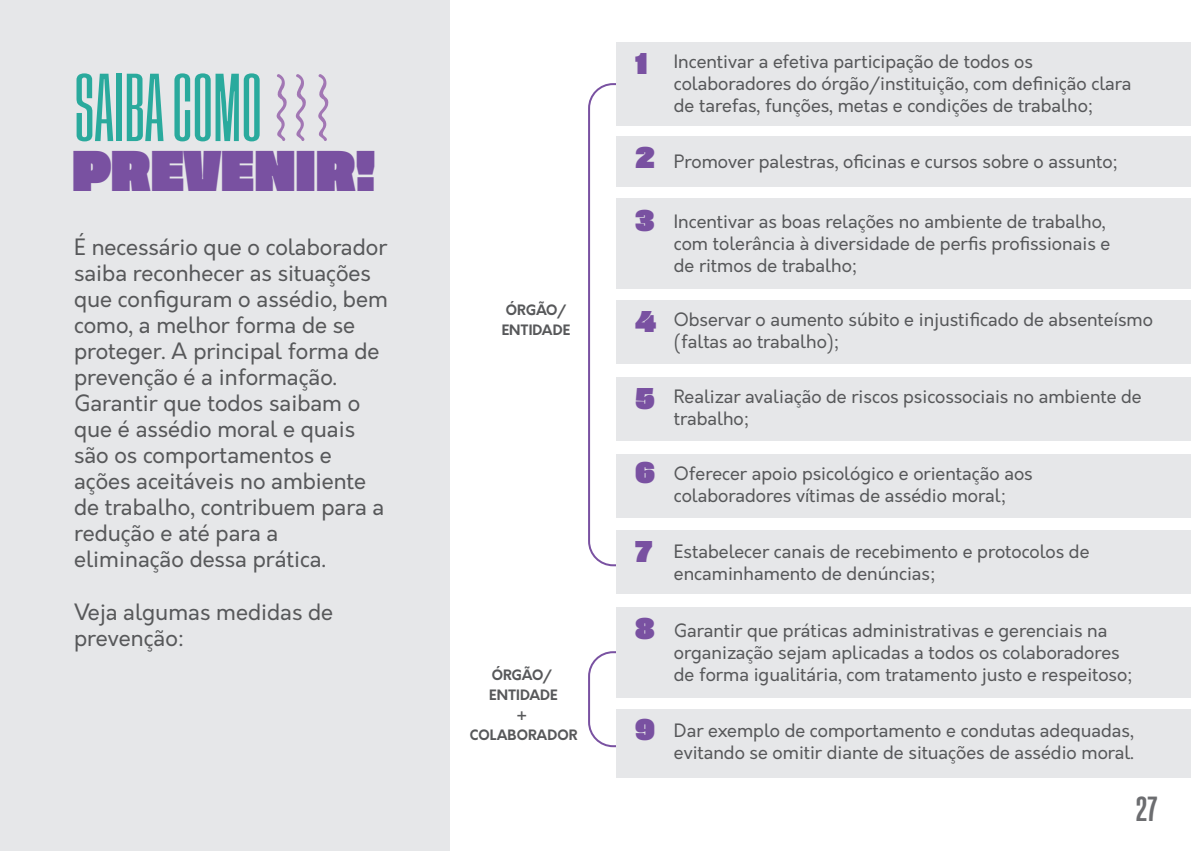
<style>
.page{position:relative;width:1191px;height:851px;background:#fff}
.page>*{position:absolute;margin:0;border:0;box-sizing:border-box;transform-origin:0 0}
.t1{font:500 71.2px "Tusker Grotesk 2500";color:#2aaa9d;scale:1.17 1}
.t2{font:42px "Tusker Grotesk 7800 Super";letter-spacing:.01em;color:#7951a1;scale:1.17 1}
.t3{font:500 26px "Tusker Grotesk 4500";color:#6c6d70}
.t4{font:22px/26px "Orkney";color:#57585a}
.t5{font:22px "Tusker Grotesk 7800 Super";color:#7951a1;scale:1.17 1}
.t6{font:18px/22px "Orkney";color:#57585a}
.t7{font:700 14px/20px "Orkney";color:#57585a;text-align:center}
</style>
<div class="page">
<svg style="left:588px;top:651px;width:603px;height:96px"></svg>
<svg style="left:588px;top:83px;width:603px;height:483px"></svg>
<div style="left:616px;top:709px;width:575px;height:68px;background:#e6e7e9"></div>
<div style="left:616px;top:606px;width:575px;height:91px;background:#e6e7e9"></div>
<div style="left:616px;top:530px;width:575px;height:64px;background:#e6e7e9"></div>
<div style="left:616px;top:454px;width:575px;height:63px;background:#e6e7e9"></div>
<div style="left:616px;top:377px;width:575px;height:64px;background:#e6e7e9"></div>
<div style="left:616px;top:300px;width:575px;height:64px;background:#e6e7e9"></div>
<div style="left:616px;top:198px;width:575px;height:91px;background:#e6e7e9"></div>
<div style="left:616px;top:136px;width:575px;height:51px;background:#e6e7e9"></div>
<div style="left:616px;top:42px;width:575px;height:83px;background:#e6e7e9"></div>
<div style="left:0;top:0;width:449px;height:850px;background:#e6e7e9"></div>
<svg style="left:276px;top:74px;width:11px;height:67px"></svg>
<svg style="left:295px;top:74px;width:11px;height:67px"></svg>
<svg style="left:318px;top:74px;width:11px;height:67px"></svg>
<h1 class="t1" style="left:74px;top:66px;width:162px">SAIBA COMO</h1>
<h2 class="t2" style="left:72px;top:145px;width:260px">PREVENIR!</h2>
<p class="t4" style="left:74px;top:235px;width:315px">É necessário que o colaborador saiba reconhecer as situações que configuram o assédio, bem como, a melhor forma de se proteger. A principal forma de prevenção é a informação.<br>Garantir que todos saibam o que é assédio moral e quais são os comportamentos e ações aceitáveis no ambiente de trabalho, contribuem para a redução e até para a eliminação dessa prática.</p>
<p class="t4" style="left:74px;top:599px;width:261px">Veja algumas medidas de prevenção:</p>
<p class="t7" style="left:502px;top:300px;width:70px">ÓRGÃO/<br>ENTIDADE</p>
<p class="t7" style="left:470px;top:665px;width:109px">ÓRGÃO/<br>ENTIDADE<br>+<br>COLABORADOR</p>
<p class="t5" style="left:635px;top:50px;width:11px">1</p>
<p class="t5" style="left:636px;top:144px;width:17px">2</p>
<p class="t5" style="left:635px;top:207px;width:17px">3</p>
<p class="t5" style="left:635px;top:308px;width:19px">4</p>
<p class="t5" style="left:635px;top:385px;width:18px">5</p>
<p class="t5" style="left:635px;top:459px;width:18px">6</p>
<p class="t5" style="left:635px;top:538px;width:16px">7</p>
<p class="t5" style="left:635px;top:615px;width:18px">8</p>
<p class="t5" style="left:635px;top:716px;width:18px">9</p>
<p class="t6" style="left:674px;top:50px;width:459px">Incentivar a efetiva participação de todos os colaboradores do órgão/instituição, com definição clara de tarefas, funções, metas e condições de trabalho;</p>
<p class="t6" style="left:674px;top:151px;width:446px">Promover palestras, oficinas e cursos sobre o assunto;</p>
<p class="t6" style="left:674px;top:211px;width:438px">Incentivar as boas relações no ambiente de trabalho, com tolerância à diversidade de perfis profissionais e de ritmos de trabalho;</p>
<p class="t6" style="left:674px;top:309px;width:480px">Observar o aumento súbito e injustificado de absenteísmo (faltas ao trabalho);</p>
<p class="t6" style="left:674px;top:385px;width:469px">Realizar avaliação de riscos psicossociais no ambiente de trabalho;</p>
<p class="t6" style="left:674px;top:462px;width:360px">Oferecer apoio psicológico e orientação aos colaboradores vítimas de assédio moral;</p>
<p class="t6" style="left:674px;top:540px;width:417px">Estabelecer canais de recebimento e protocolos de encaminhamento de denúncias;</p>
<p class="t6" style="left:674px;top:619px;width:460px">Garantir que práticas administrativas e gerenciais na organização sejam aplicadas a todos os colaboradores de forma igualitária, com tratamento justo e respeitoso;</p>
<p class="t6" style="left:674px;top:720px;width:461px">Dar exemplo de comportamento e condutas adequadas, evitando se omitir diante de situações de assédio moral.</p>
<h3 class="t3" style="left:1135px;top:793px;width:23px">27</h3>
</div>
